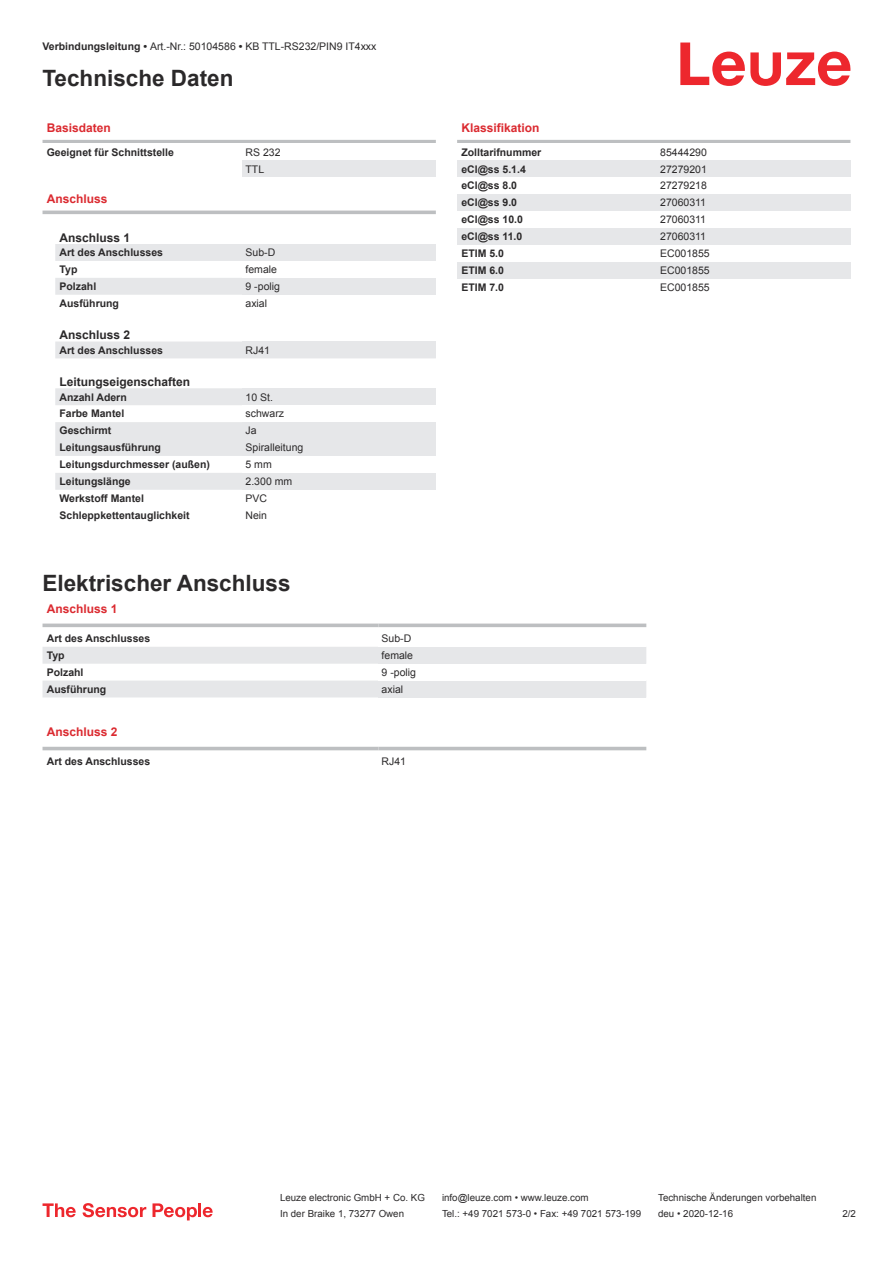
<style>
.page{position:relative;width:893px;height:1263px;background:#fff}
.page>*{position:absolute;margin:0;border:0;box-sizing:border-box;transform-origin:0 0}
.t1{font:700 22.5px "Arial";color:#2b292a}
.t2{font:700 12px "Arial";color:#db2a30}
.t3{font:700 12px "Arial";color:#2b292a}
.t4{font:700 10.5px "Arial";color:#2b292a}
.t5{font:10.5px/17px "Arial";color:#2b292a}
.t6{font:9.75px "Arial";color:#2b292a}
.s1{font-weight:700}
</style>
<div class="page">
<svg style="left:680px;top:43px;width:170px;height:43px"></svg>
<svg style="left:55px;top:244px;width:380px;height:246px"></svg>
<hr style="left:43px;top:140px;width:393px;height:3px;background:#bdbfc1">
<div style="left:242px;top:160px;width:194px;height:17px;background:#e6e7e9"></div>
<hr style="left:43px;top:211px;width:393px;height:3px;background:#bdbfc1">
<div style="left:242px;top:244px;width:194px;height:17px;background:#e6e7e9"></div>
<div style="left:242px;top:261px;width:194px;height:17px;background:#fff"></div>
<div style="left:242px;top:278px;width:194px;height:17px;background:#e6e7e9"></div>
<div style="left:242px;top:295px;width:194px;height:17px;background:#fff"></div>
<div style="left:242px;top:341px;width:194px;height:17px;background:#e6e7e9"></div>
<div style="left:242px;top:388px;width:194px;height:17px;background:#e6e7e9"></div>
<div style="left:242px;top:405px;width:194px;height:17px;background:#fff"></div>
<div style="left:242px;top:422px;width:194px;height:17px;background:#e6e7e9"></div>
<div style="left:242px;top:439px;width:194px;height:17px;background:#e6e7e9"></div>
<div style="left:242px;top:456px;width:194px;height:17px;background:#fff"></div>
<div style="left:242px;top:473px;width:194px;height:17px;background:#e6e7e9"></div>
<svg style="left:43px;top:647px;width:335px;height:50px"></svg>
<svg style="left:43px;top:623px;width:335px;height:4px"></svg>
<svg style="left:378px;top:623px;width:268px;height:4px"></svg>
<div style="left:378px;top:647px;width:268px;height:17px;background:#e6e7e9"></div>
<div style="left:378px;top:681px;width:268px;height:16px;background:#e6e7e9"></div>
<svg style="left:43px;top:746px;width:603px;height:5px"></svg>
<hr style="left:43px;top:747px;width:335px;height:3px;background:#bdbfc1">
<hr style="left:378px;top:747px;width:268px;height:3px;background:#bdbfc1">
<hr style="left:457px;top:140px;width:393px;height:3px;background:#bdbfc1">
<div style="left:457px;top:160px;width:200px;height:17px;background:#e6e7e9"></div>
<div style="left:657px;top:160px;width:193px;height:17px;background:#e6e7e9"></div>
<div style="left:457px;top:194px;width:200px;height:17px;background:#e6e7e9"></div>
<div style="left:657px;top:194px;width:193px;height:17px;background:#e6e7e9"></div>
<div style="left:457px;top:228px;width:200px;height:17px;background:#e6e7e9"></div>
<div style="left:657px;top:228px;width:193px;height:17px;background:#e6e7e9"></div>
<div style="left:457px;top:262px;width:200px;height:17px;background:#e6e7e9"></div>
<div style="left:657px;top:262px;width:193px;height:17px;background:#e6e7e9"></div>
<svg style="left:43px;top:1203px;width:33px;height:14px"></svg>
<svg style="left:83px;top:1203px;width:63px;height:14px"></svg>
<svg style="left:153px;top:1203px;width:44px;height:17px"></svg>
<hr style="left:198px;top:1203px;width:3px;height:14px;background:#ed272d">
<svg style="left:203px;top:1207px;width:10px;height:10px"></svg>
<p class="t5" style="left:43px;top:39px;width:335px"><span class="s1">Verbindungsleitung •</span> Art.-Nr.: 50104586 <span class="s1">•</span> KB TTL-RS232/PIN9 IT4xxx</p>
<h1 class="t1" style="left:43px;top:70px;width:192px">Technische Daten</h1>
<p class="t2" style="left:47px;top:123px;width:66px">Basisdaten</p>
<p class="t4" style="left:47px;top:148px;width:129px">Geeignet für Schnittstelle</p>
<p class="t5" style="left:246px;top:144px;width:37px">RS 232<br>TTL</p>
<p class="t2" style="left:47px;top:194px;width:62px">Anschluss</p>
<p class="t3" style="left:60px;top:233px;width:72px">Anschluss 1</p>
<p class="t4" style="left:60px;top:249px;width:105px">Art des Anschlusses</p>
<p class="t5" style="left:246px;top:245px;width:31px">Sub-D</p>
<p class="t4" style="left:60px;top:265px;width:19px">Typ</p>
<p class="t5" style="left:246px;top:262px;width:33px">female</p>
<p class="t4" style="left:60px;top:282px;width:38px">Polzahl</p>
<p class="t5" style="left:246px;top:279px;width:36px">9 -polig</p>
<p class="t4" style="left:60px;top:299px;width:61px">Ausführung</p>
<p class="t5" style="left:246px;top:296px;width:23px">axial</p>
<p class="t3" style="left:60px;top:331px;width:72px">Anschluss 2</p>
<p class="t4" style="left:60px;top:346px;width:105px">Art des Anschlusses</p>
<p class="t5" style="left:246px;top:342px;width:26px">RJ41</p>
<p class="t3" style="left:60px;top:377px;width:132px">Leitungseigenschaften</p>
<p class="t4" style="left:60px;top:393px;width:69px">Anzahl Adern</p>
<p class="t5" style="left:246px;top:389px;width:29px">10 St.</p>
<p class="t4" style="left:60px;top:410px;width:66px">Farbe Mantel</p>
<p class="t5" style="left:246px;top:406px;width:40px">schwarz</p>
<p class="t4" style="left:60px;top:427px;width:53px">Geschirmt</p>
<p class="t5" style="left:246px;top:423px;width:13px">Ja</p>
<p class="t4" style="left:60px;top:444px;width:103px">Leitungsausführung</p>
<p class="t5" style="left:246px;top:440px;width:59px">Spiralleitung</p>
<p class="t4" style="left:60px;top:460px;width:152px">Leitungsdurchmesser (außen)</p>
<p class="t5" style="left:246px;top:457px;width:28px">5 mm</p>
<p class="t4" style="left:60px;top:477px;width:73px">Leitungslänge</p>
<p class="t5" style="left:246px;top:474px;width:48px">2.300 mm</p>
<p class="t4" style="left:60px;top:494px;width:86px">Werkstoff Mantel</p>
<p class="t5" style="left:246px;top:491px;width:23px">PVC</p>
<p class="t4" style="left:60px;top:511px;width:132px">Schleppkettentauglichkeit</p>
<p class="t5" style="left:246px;top:508px;width:23px">Nein</p>
<h1 class="t1" style="left:43px;top:574px;width:250px">Elektrischer Anschluss</h1>
<p class="t2" style="left:47px;top:604px;width:72px">Anschluss 1</p>
<p class="t4" style="left:47px;top:634px;width:105px">Art des Anschlusses</p>
<p class="t5" style="left:382px;top:631px;width:31px">Sub-D</p>
<p class="t4" style="left:47px;top:651px;width:19px">Typ</p>
<p class="t5" style="left:382px;top:648px;width:33px">female</p>
<p class="t4" style="left:47px;top:668px;width:38px">Polzahl</p>
<p class="t5" style="left:382px;top:665px;width:36px">9 -polig</p>
<p class="t4" style="left:47px;top:685px;width:61px">Ausführung</p>
<p class="t5" style="left:382px;top:681px;width:23px">axial</p>
<p class="t2" style="left:47px;top:727px;width:72px">Anschluss 2</p>
<p class="t4" style="left:47px;top:758px;width:105px">Art des Anschlusses</p>
<p class="t5" style="left:382px;top:754px;width:26px">RJ41</p>
<p class="t2" style="left:461px;top:123px;width:80px">Klassifikation</p>
<p class="t4" style="left:461px;top:148px;width:81px">Zolltarifnummer</p>
<p class="t5" style="left:660px;top:144px;width:48px">85444290</p>
<p class="t4" style="left:461px;top:165px;width:66px">eCl@ss 5.1.4</p>
<p class="t5" style="left:660px;top:161px;width:48px">27279201</p>
<p class="t4" style="left:461px;top:182px;width:57px">eCl@ss 8.0</p>
<p class="t5" style="left:660px;top:178px;width:48px">27279218</p>
<p class="t4" style="left:461px;top:199px;width:57px">eCl@ss 9.0</p>
<p class="t5" style="left:660px;top:195px;width:47px">27060311</p>
<p class="t4" style="left:461px;top:216px;width:63px">eCl@ss 10.0</p>
<p class="t5" style="left:660px;top:212px;width:47px">27060311</p>
<p class="t4" style="left:461px;top:233px;width:63px">eCl@ss 11.0</p>
<p class="t5" style="left:660px;top:229px;width:47px">27060311</p>
<p class="t4" style="left:461px;top:249px;width:44px">ETIM 5.0</p>
<p class="t5" style="left:660px;top:246px;width:51px">EC001855</p>
<p class="t4" style="left:461px;top:266px;width:44px">ETIM 6.0</p>
<p class="t5" style="left:660px;top:263px;width:51px">EC001855</p>
<p class="t4" style="left:461px;top:283px;width:44px">ETIM 7.0</p>
<p class="t5" style="left:660px;top:280px;width:51px">EC001855</p>
<p class="t6" style="left:280px;top:1194px;width:146px">Leuze electronic GmbH + Co. KG</p>
<p class="t6" style="left:442px;top:1194px;width:148px">info@leuze.com • www.leuze.com</p>
<p class="t6" style="left:658px;top:1194px;width:160px">Technische Änderungen vorbehalten</p>
<p class="t6" style="left:280px;top:1210px;width:126px">In der Braike 1, 73277 Owen</p>
<p class="t6" style="left:442px;top:1210px;width:201px">Tel.: +49 7021 573-0 • Fax: +49 7021 573-199</p>
<p class="t6" style="left:658px;top:1210px;width:76px">deu • 2020-12-16</p>
<p class="t6" style="left:842px;top:1210px;width:15px">2 /2</p>
</div>
